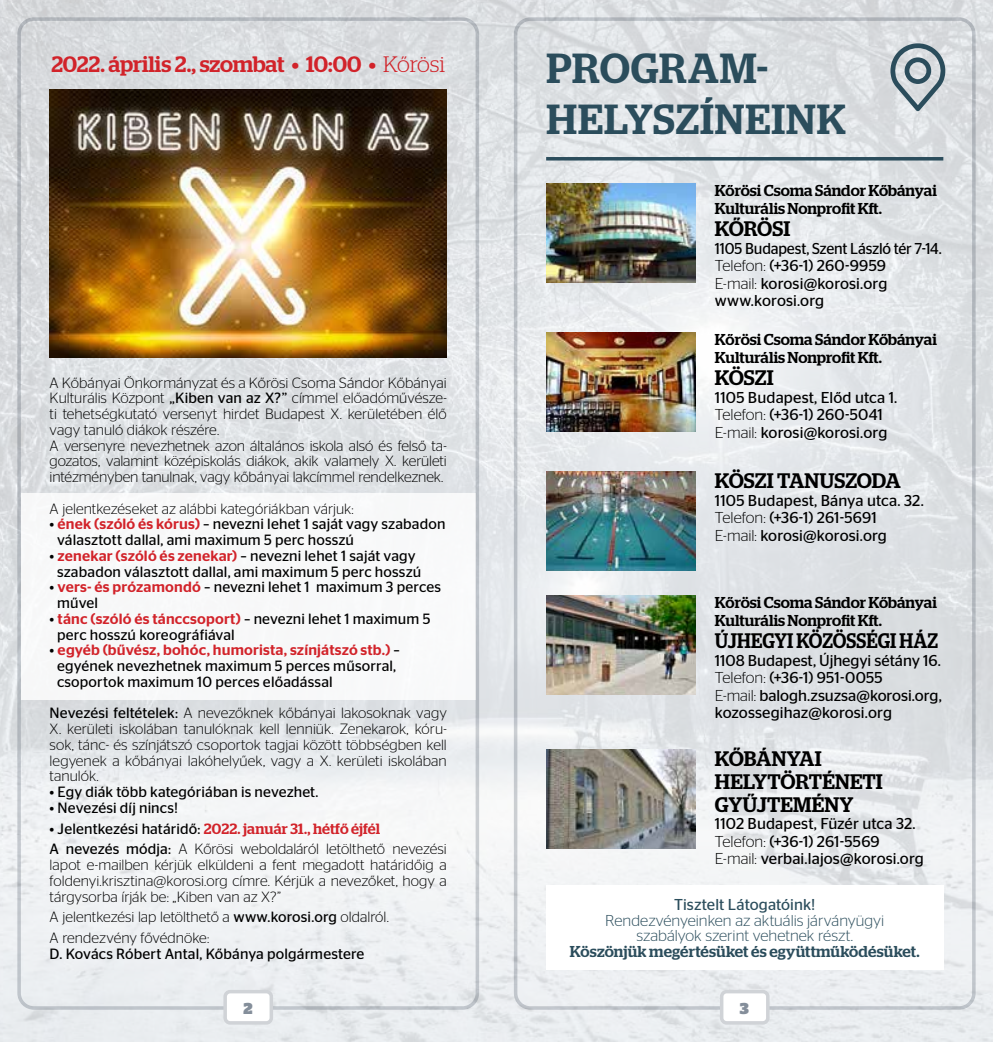
<style>
.page{position:relative;width:993px;height:1042px;background:#fff}
.page>*{position:absolute;margin:0;border:0;box-sizing:border-box;transform-origin:0 0}
.t1{font:500 42px/50.4px "Stag";letter-spacing:.02em;color:#2b4d5c}
.t2{font:500 22.4px "Stag";letter-spacing:-.005em;color:#d2232a}
.t3{font:500 21px/22.8px "Stag";letter-spacing:.005em;color:#000}
.t4{font:500 21px "Stag";letter-spacing:.005em;color:#000;scale:.9 1}
.t5{font:15.75px/17.5px "Stag Sans";letter-spacing:.005em;color:#000}
.t6{font:500 15.75px/17.5px "Stag";color:#000}
.t7{font:15.75px/17.5px "Stag Sans";letter-spacing:.005em;color:#000;scale:.96 1}
.t8{font:300 15.75px/15.8px "Stag Sans";color:#2b4d5c;text-align:center}
.t9{font:500 15.75px "Stag";letter-spacing:.01em;color:#2b4d5c}
.t10{font:15.75px "Stag Sans";letter-spacing:.005em;color:#2b4d5c}
.t11{font:900 15.75px "Stag";color:#848e9a}
.t12{font:300 14.88px/15.8px "Stag Sans";color:#000}
.t13{font:14.88px/15.8px "Stag Sans";letter-spacing:.01em;color:#000}
.t14{font:500 14.88px "Stag";letter-spacing:.01em;color:#d2232a}
.s1{font-weight:300}
.s2{font-weight:400}
.s3{font-weight:500;color:#d2232a}
.s4{font-family:"Stag Sans";font-weight:400;color:#000}
</style>
<div class="page">
<img style="left:0;top:0;width:992px;height:1042px">
<div style="left:21px;top:493px;width:454px;height:207px;background:#f8f8f9"></div>
<hr style="left:546px;top:157px;width:397px;height:3px;background:#2b4d5c">
<img style="left:546px;top:184px;width:148px;height:99px">
<img style="left:546px;top:332px;width:148px;height:100px">
<img style="left:546px;top:471px;width:148px;height:99px">
<img style="left:546px;top:595px;width:148px;height:99px">
<img style="left:546px;top:749px;width:148px;height:99px">
<svg style="left:888px;top:43px;width:58px;height:68px;background:#a8b4ba"></svg>
<img style="left:50px;top:89px;width:396px;height:268px">
<div style="left:546px;top:885px;width:397px;height:84px;background:#fff"></div>
<div style="left:17px;top:17px;width:462px;height:992px;border:4px solid #d0d3d7;border-radius:15px"></div>
<div style="left:513px;top:17px;width:462px;height:992px;border:4px solid #d0d3d7;border-radius:15px"></div>
<div style="left:225px;top:991px;width:46px;height:32px;background:#fff;border-radius:5px"></div>
<div style="left:223px;top:990px;width:50px;height:34px;border:4px solid #d0d3d7;border-radius:5px"></div>
<div style="left:721px;top:991px;width:46px;height:32px;background:#fff;border-radius:5px"></div>
<div style="left:719px;top:990px;width:50px;height:34px;border:4px solid #d0d3d7;border-radius:5px"></div>
<h2 class="t2" style="left:51px;top:51px;width:395px">2022. április 2., szombat • 10:00 • <span class="s1">Kőrösi</span></h2>
<p class="t12" style="left:50px;top:374px;width:398px">A Kőbányai Önkormányzat és a Kőrösi Csoma Sándor Kőbányai Kulturális Központ <span class="s2">„Kiben van az X?”</span> címmel előadóművésze&shy;ti tehetségkutató versenyt hirdet Budapest X. kerületében élő vagy tanuló diákok részére.<br>A versenyre nevezhetnek azon általános iskola alsó és felső ta&shy;gozatos, valamint középiskolás diákok, akik valamely X. kerületi intézményben tanulnak, vagy kőbányai lakcímmel rendelkeznek.</p>
<p class="t12" style="left:50px;top:500px;width:305px">A jelentkezéseket az alábbi kategóriákban várjuk:</p>
<p class="t13" style="left:57px;top:516px;width:390px;text-indent:-7px">• <span class="s3">ének (szóló és kórus)</span> – nevezni lehet 1 saját vagy szabadon választott dallal, ami maximum 5 perc hosszú</p>
<p class="t13" style="left:50px;top:548px;width:373px;text-align:center">• <span class="s3">zenekar (szóló és zenekar)</span> – nevezni lehet 1 saját vagy szabadon választott dallal, ami maximum 5 perc hosszú</p>
<p class="t13" style="left:57px;top:579px;width:385px;text-indent:-7px">• <span class="s3">vers- és prózamondó</span> – nevezni lehet 1 maximum 3 perces művel</p>
<p class="t13" style="left:57px;top:611px;width:374px;text-indent:-7px">• <span class="s3">tánc (szóló és tánccsoport)</span> – nevezni lehet 1 maximum 5 perc hosszú koreográfiával</p>
<p class="t13" style="left:57px;top:642px;width:344px;text-indent:-7px">• <span class="s3">egyéb (bűvész, bohóc, humorista, színjátszó stb.)</span> – egyének nevezhetnek maximum 5 perces műsorral, csoportok maximum 10 perces előadással</p>
<p class="t12" style="left:50px;top:705px;width:398px;text-align:justify"><span class="s2">Nevezési feltételek:</span> A nevezőknek kőbányai lakosoknak vagy X. kerületi iskolában tanulóknak kell lenniük. Zenekarok, kóru&shy;sok, tánc- és színjátszó csoportok tagjai között többségben kell legyenek a kőbányai lakóhelyűek, vagy a X. kerületi iskolában tanulók.</p>
<p class="t13" style="left:50px;top:784px;width:270px">• Egy diák több kategóriában is nevezhet.</p>
<p class="t13" style="left:50px;top:800px;width:130px">• Nevezési díj nincs!</p>
<p class="t14" style="left:50px;top:819px;width:332px"><span class="s4">• Jelentkezési határidő:</span> 2022. január 31., hétfő éjfél</p>
<p class="t12" style="left:50px;top:841px;width:398px;text-align:justify"><span class="s2">A nevezés módja:</span> A Kőrösi weboldaláról letölthető nevezési lapot e-mailben kérjük elküldeni a fent megadott határidőig a foldenyi.krisztina@korosi.org címre. Kérjük a nevezőket, hogy a tárgysorba írják be: „Kiben van az X?”</p>
<p class="t12" style="left:50px;top:906px;width:340px;line-height:20.7px">A jelentkezési lap letölthető a <span class="s2">www.korosi.org</span> oldalról.<br>A rendezvény fővédnöke:</p>
<p class="t13" style="left:50px;top:945px;width:316px">D. Kovács Róbert Antal, Kőbánya polgármestere</p>
<h1 class="t1" style="left:546px;top:43px;width:301px">PROGRAM-<br>HELYSZÍNEINK</h1>
<p class="t6" style="left:714px;top:182px;width:223px">Kőrösi Csoma Sándor Kőbányai<br>Kulturális Nonprofit Kft.</p>
<h3 class="t3" style="left:714px;top:217px;width:77px">KŐRÖSI</h3>
<p class="t7" style="left:714px;top:240px;width:237px">1105 Budapest, Szent László tér 7-14.<br><span class="s1">Telefon:</span> (+36-1) 260-9959<br><span class="s1">E-mail:</span> korosi@korosi.org www.korosi.org</p>
<p class="t6" style="left:714px;top:331px;width:223px">Kőrösi Csoma Sándor Kőbányai<br>Kulturális Nonprofit Kft.</p>
<h3 class="t3" style="left:714px;top:366px;width:60px">KÖSZI</h3>
<p class="t5" style="left:714px;top:388px;width:184px">1105 Budapest, Előd utca 1.<br><span class="s1">Telefon:</span> (+36-1) 260-5041<br><span class="s1">E-mail:</span> korosi@korosi.org</p>
<h3 class="t3" style="left:714px;top:469px;width:187px">KÖSZI TANUSZODA</h3>
<p class="t5" style="left:714px;top:491px;width:210px">1105 Budapest, Bánya utca. 32.<br><span class="s1">Telefon:</span> (+36-1) 261-5691<br><span class="s1">E-mail:</span> korosi@korosi.org</p>
<p class="t6" style="left:714px;top:593px;width:223px">Kőrösi Csoma Sándor Kőbányai<br>Kulturális Nonprofit Kft.</p>
<h3 class="t4" style="left:714px;top:628px;width:249px">ÚJHEGYI KÖZÖSSÉGI HÁZ</h3>
<p class="t5" style="left:714px;top:651px;width:228px">1108 Budapest, Újhegyi sétány 16.<br><span class="s1">Telefon:</span> (+36-1) 951-0055<br><span class="s1">E-mail:</span> balogh.zsuzsa@korosi.org, kozossegihaz@korosi.org</p>
<h3 class="t3" style="left:714px;top:747px;width:169px">KŐBÁNYAI<br>HELYTÖRTÉNETI<br>GYŰJTEMÉNY</h3>
<p class="t5" style="left:714px;top:814px;width:210px">1102 Budapest, Füzér utca 32.<br><span class="s1">Telefon:</span> (+36-1) 261-5569<br><span class="s1">E-mail:</span> verbai.lajos@korosi.org</p>
<p class="t10" style="left:673px;top:895px;width:143px">Tisztelt Látogatóink!</p>
<p class="t8" style="left:605px;top:912px;width:280px">Rendezvényeinken az aktuális járványügyi szabályok szerint vehetnek részt.</p>
<p class="t9" style="left:569px;top:942px;width:351px">Köszönjük megértésüket és együttműködésüket.</p>
<p class="t11" style="left:243px;top:999px;width:11px">2</p>
<p class="t11" style="left:739px;top:999px;width:11px">3</p>
</div>
